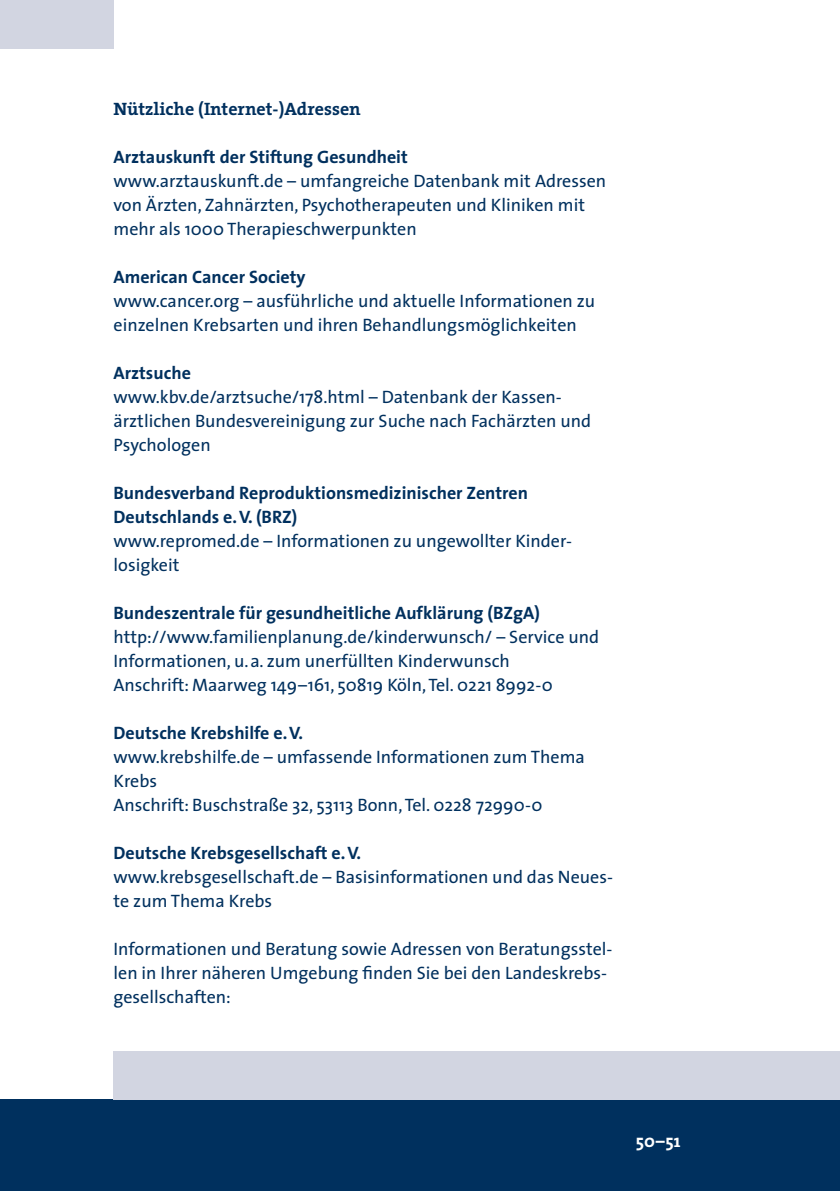
<style>
.page{position:relative;width:840px;height:1191px;background:#fff}
.page>*{position:absolute;margin:0;border:0;box-sizing:border-box;transform-origin:0 0}
.t1{font:18px/24px "The Sans";color:#00305e}
.t2{font:700 18px/24px "The Sans";color:#00305e}
.t3{font:700 18px "The Serif";color:#00305e}
.t4{font:700 18px "The Serif";color:#fff}
</style>
<div class="page">
<div style="left:0;top:1099px;width:839px;height:92px;background:#00305e"></div>
<div style="left:0;top:0;width:113px;height:48px;background:#d2d5e1"></div>
<div style="left:113px;top:1051px;width:726px;height:48px;background:#d2d5e1"></div>
<p class="t3" style="left:113px;top:94px;width:249px">Nützliche (Internet-)Adressen</p>
<p class="t2" style="left:113px;top:144px;width:296px">Arztauskunft der Stiftung Gesundheit</p>
<p class="t1" style="left:113px;top:168px;width:494px">www.arztauskunft.de – umfangreiche Datenbank mit Adressen von Ärzten, Zahnärzten, Psychotherapeuten und Kliniken mit mehr als 1000 Therapieschwerpunkten</p>
<p class="t2" style="left:113px;top:264px;width:193px">American Cancer Society</p>
<p class="t1" style="left:113px;top:288px;width:483px">www.cancer.org – ausführliche und aktuelle Informationen zu einzelnen Krebsarten und ihren Behandlungsmöglichkeiten</p>
<p class="t2" style="left:113px;top:360px;width:79px">Arztsuche</p>
<p class="t1" style="left:113px;top:384px;width:479px">www.kbv.de/arztsuche/178.html – Datenbank der Kassen&shy;ärztlichen Bundesvereinigung zur Suche nach Fachärzten und<br>Psychologen</p>
<p class="t2" style="left:113px;top:480px;width:416px">Bundesverband Reproduktionsmedizinischer Zentren<br>Deutschlands e. V. (BRZ)</p>
<p class="t1" style="left:113px;top:528px;width:459px">www.repromed.de – Informationen zu ungewollter Kinder&shy;losigkeit</p>
<p class="t2" style="left:113px;top:600px;width:427px">Bundeszentrale für gesundheitliche Aufklärung (BZgA)</p>
<p class="t1" style="left:113px;top:624px;width:487px">http://www.familienplanung.de/kinderwunsch/ – Service und<br>Informationen, u. a. zum unerfüllten Kinderwunsch<br>Anschrift: Maarweg 149–161, 50819 Köln, Tel. 0221 8992-0</p>
<p class="t2" style="left:113px;top:720px;width:191px">Deutsche Krebshilfe e. V.</p>
<p class="t1" style="left:113px;top:744px;width:472px">www.krebshilfe.de – umfassende Informationen zum Thema<br>Krebs<br>Anschrift: Buschstraße 32, 53113 Bonn, Tel. 0228 72990-0</p>
<p class="t2" style="left:113px;top:840px;width:249px">Deutsche Krebsgesellschaft e. V.</p>
<p class="t1" style="left:113px;top:864px;width:500px">www.krebsgesellschaft.de – Basisinformationen und das Neues&shy;te zum Thema Krebs</p>
<p class="t1" style="left:113px;top:936px;width:500px">Informationen und Beratung sowie Adressen von Beratungsstel&shy;len in Ihrer näheren Umgebung finden Sie bei den Landeskrebs&shy;gesellschaften:</p>
<p class="t4" style="left:635px;top:1125px;width:46px">50–51</p>
</div>
